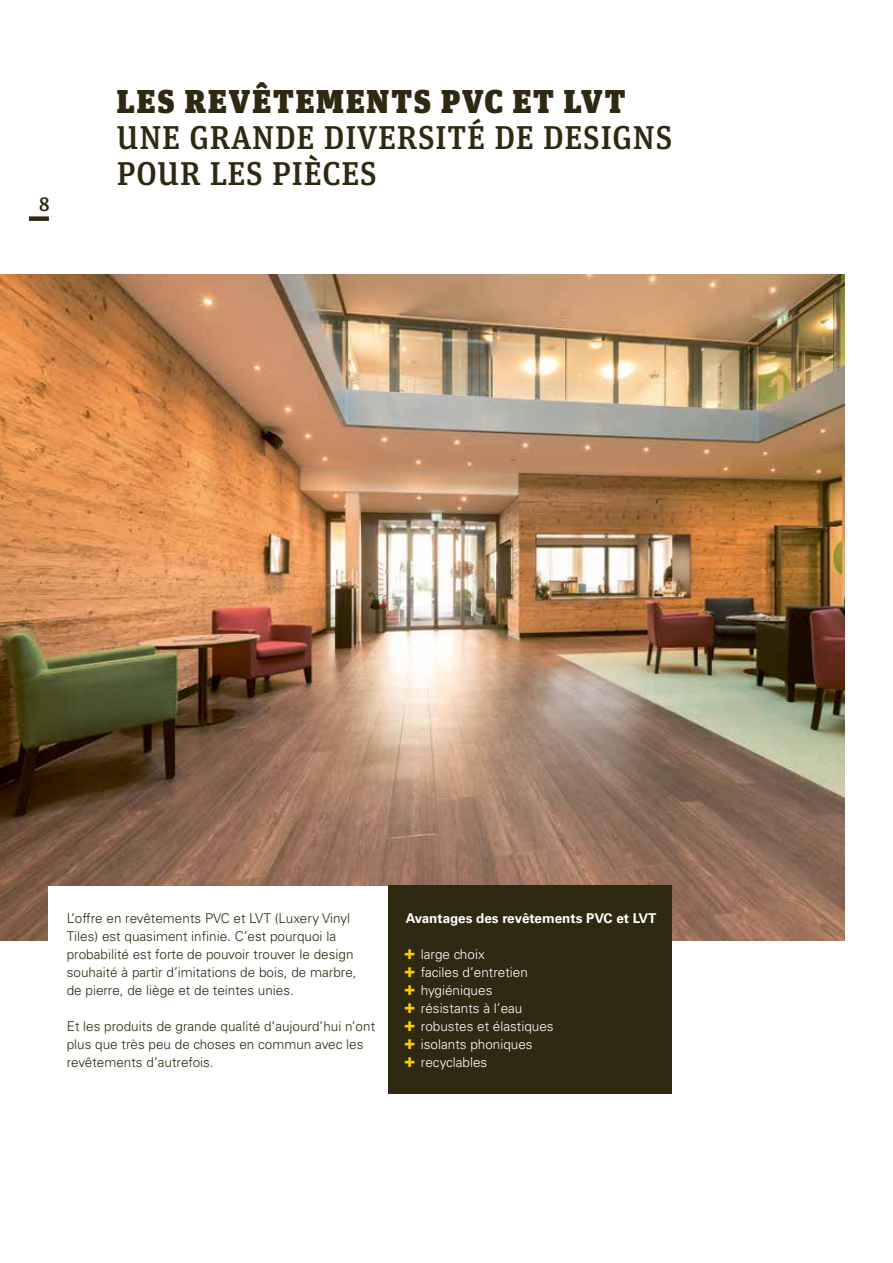
<style>
.page{position:relative;width:893px;height:1263px;background:#fff}
.page>*{position:absolute;margin:0;border:0;box-sizing:border-box;transform-origin:0 0}
.t1{font:500 33px/36px "Unit Slab OT";letter-spacing:.025em;color:#2f2912}
.t2{font:900 33px "Unit Slab OT";letter-spacing:.06em;color:#2f2912}
.t3{font:500 19.5px "Unit Slab OT";color:#2f2912}
.t4{font:300 13.5px/18px "Univers LT Std";color:#2f2912}
.t5{font:300 13.5px/18px "Univers LT Std";color:#fff}
.t6{font:700 13.5px "Univers LT Std";color:#fff}
.s1{font-weight:900;font-size:18px;color:#fecc00}
</style>
<div class="page">
<img style="left:0;top:275px;width:844px;height:666px">
<div style="left:49px;top:886px;width:355px;height:225px;background:#fff"></div>
<div style="left:388px;top:886px;width:284px;height:208px;background:#2f2912"></div>
<div style="left:29px;top:216px;width:20px;height:5px;background:#2f2912"></div>
<h2 class="t3" style="left:39px;top:192px;width:13px">8</h2>
<h1 class="t2" style="left:117px;top:80px;width:510px">LES REVÊTEMENTS PVC ET LVT</h1>
<h1 class="t1" style="left:117px;top:119px;width:557px">UNE GRANDE DIVERSITÉ DE DESIGNS<br>POUR LES PIÈCES</h1>
<p class="t4" style="left:67px;top:909px;width:291px">L’offre en revêtements PVC et LVT (Luxery Vinyl Tiles) est quasiment infinie. C’est pourquoi la probabilité est forte de pouvoir trouver le design souhaité à partir d’imitations de bois, de marbre, de pierre, de liège et de teintes unies.</p>
<p class="t4" style="left:67px;top:1017px;width:310px">Et les produits de grande qualité d’aujourd’hui n’ont plus que très peu de choses en commun avec les revêtements d’autrefois.</p>
<p class="t6" style="left:406px;top:910px;width:252px">Avantages des revêtements PVC et LVT</p>
<p class="t5" style="left:404px;top:945px;width:151px"><span class="s1">+</span> large choix<br><span class="s1">+</span> faciles d’entretien<br><span class="s1">+</span> hygiéniques<br><span class="s1">+</span> résistants à l’eau<br><span class="s1">+</span> robustes et élastiques <span class="s1">+</span> isolants phoniques<br><span class="s1">+</span> recyclables</p>
</div>
